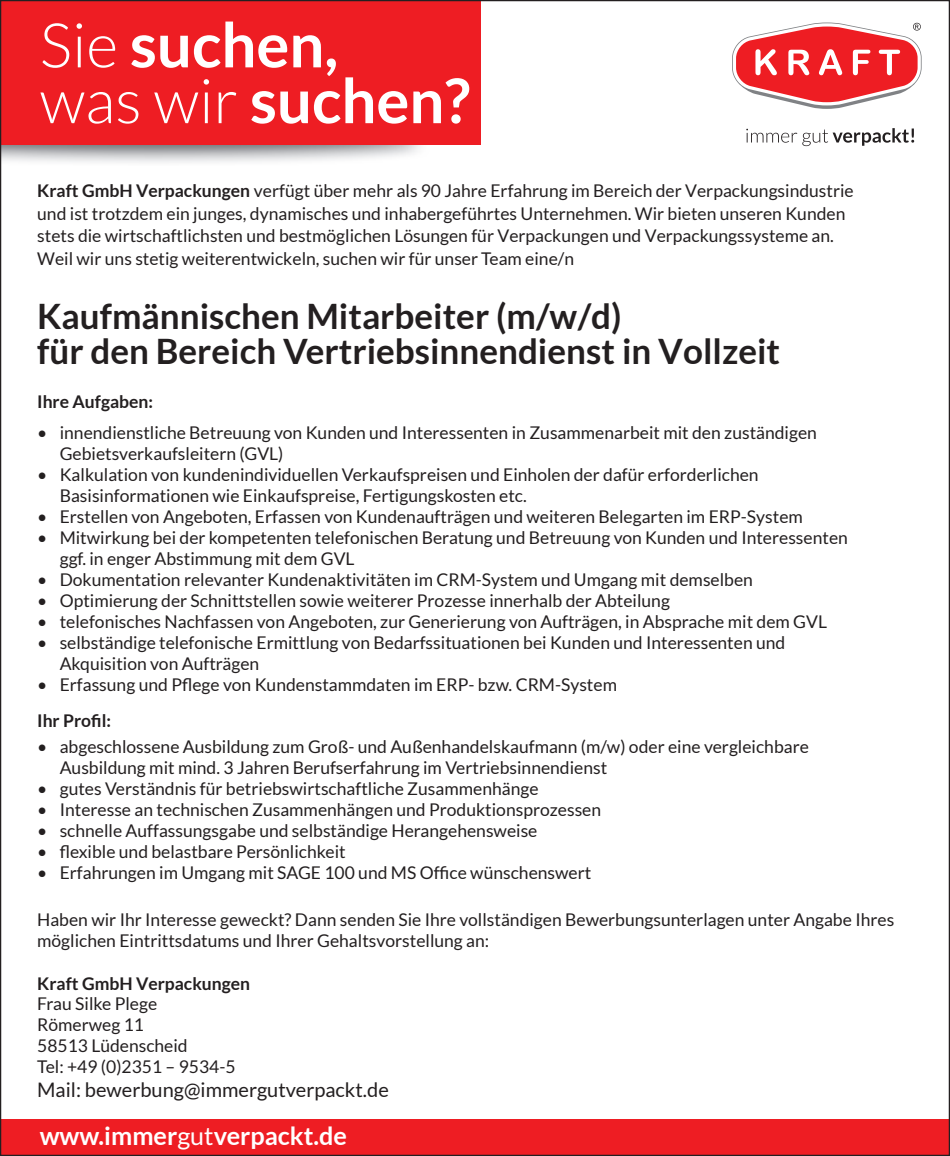
<style>
.page{position:relative;width:950px;height:1156px;background:#fff}
.page>*{position:absolute;margin:0;border:0;box-sizing:border-box;transform-origin:0 0}
.t1{font:700 61.75px/55.8px "Lato";color:#fff}
.t2{font:700 35px/35px "Lato";color:#231f20}
.t3{font:700 25.25px "Lato";color:#fff}
.t4{font:20px "Lato";color:#231f20}
.t5{font:17.5px/21px "Lato";color:#231f20}
.t6{font:700 17.5px "Lato";color:#231f20}
.s1{font-weight:300}
.s2{font-weight:700}
.s3{font-weight:400}
</style>
<div class="page">
<div style="left:1px;top:1px;width:479px;height:144px;background:#ee1d23"></div>
<svg style="left:746px;top:128px;width:168px;height:18px"></svg>
<svg style="left:732px;top:22px;width:189px;height:87px"></svg>
<div style="left:1px;top:1119px;width:947px;height:36px;background:#ee1d23"></div>
<h1 class="t1" style="left:40px;top:16px;width:432px"><span class="s1">Sie</span> suchen,<br><span class="s1">was wir</span> suchen?</h1>
<p class="t5" style="left:37px;top:179px;width:818px;line-height:22.5px"><span class="s2">Kraft GmbH Verpackungen</span> verfügt über mehr als 90 Jahre Erfahrung im Bereich der Verpackungsindustrie und ist trotzdem ein junges, dynamisches und inhabergeführtes Unternehmen. Wir bieten unseren Kunden stets die wirtschaftlichsten und bestmöglichen Lösungen für Verpackungen und Verpackungssysteme an.<br>Weil wir uns stetig weiterentwickeln, suchen wir für unser Team eine/n</p>
<h2 class="t2" style="left:37px;top:298px;width:744px">Kaufmännischen Mitarbeiter (m/w/d)<br>für den Bereich Vertriebsinnendienst in Vollzeit</h2>
<p class="t6" style="left:37px;top:391px;width:117px">Ihre Aufgaben:</p>
<p class="t5" style="left:60px;top:421px;width:758px;text-indent:-23px">• innendienstliche Betreuung von Kunden und Interessenten in Zusammenarbeit mit den zuständigen<br>Gebietsverkaufsleitern (GVL)</p>
<p class="t5" style="left:60px;top:463px;width:700px;text-indent:-23px">• Kalkulation von kundenindividuellen Verkaufspreisen und Einholen der dafür erforderlichen<br>Basisinformationen wie Einkaufspreise, Fertigungskosten etc.</p>
<p class="t5" style="left:37px;top:505px;width:767px">• Erstellen von Angeboten, Erfassen von Kundenaufträgen und weiteren Belegarten im ERP-System</p>
<p class="t5" style="left:60px;top:526px;width:789px;text-indent:-23px">• Mitwirkung bei der kompetenten telefonischen Beratung und Betreuung von Kunden und Interessenten ggf. in enger Abstimmung mit dem GVL</p>
<p class="t5" style="left:37px;top:568px;width:717px">• Dokumentation relevanter Kundenaktivitäten im CRM-System und Umgang mit demselben</p>
<p class="t5" style="left:37px;top:589px;width:634px">• Optimierung der Schnittstellen sowie weiterer Prozesse innerhalb der Abteilung</p>
<p class="t5" style="left:37px;top:610px;width:791px">• telefonisches Nachfassen von Angeboten, zur Generierung von Aufträgen, in Absprache mit dem GVL</p>
<p class="t5" style="left:60px;top:631px;width:727px;text-indent:-23px">• selbständige telefonische Ermittlung von Bedarfssituationen bei Kunden und Interessenten und<br>Akquisition von Aufträgen</p>
<p class="t5" style="left:37px;top:673px;width:581px">• Erfassung und Pflege von Kundenstammdaten im ERP- bzw. CRM-System</p>
<p class="t6" style="left:37px;top:710px;width:75px">Ihr Profil:</p>
<p class="t5" style="left:60px;top:735px;width:750px;text-indent:-23px">• abgeschlossene Ausbildung zum Groß- und Außenhandelskaufmann (m/w) oder eine vergleichbare<br>Ausbildung mit mind. 3 Jahren Berufserfahrung im Vertriebsinnendienst</p>
<p class="t5" style="left:37px;top:777px;width:503px">• gutes Verständnis für betriebswirtschaftliche Zusammenhänge</p>
<p class="t5" style="left:37px;top:798px;width:565px">• Interesse an technischen Zusammenhängen und Produktionsprozessen</p>
<p class="t5" style="left:37px;top:819px;width:502px">• schnelle Auffassungsgabe und selbständige Herangehensweise</p>
<p class="t5" style="left:37px;top:840px;width:310px">• flexible und belastbare Persönlichkeit</p>
<p class="t5" style="left:37px;top:861px;width:555px">• Erfahrungen im Umgang mit SAGE 100 und MS Office wünschenswert</p>
<p class="t5" style="left:37px;top:908px;width:858px">Haben wir Ihr Interesse geweckt? Dann senden Sie Ihre vollständigen Bewerbungsunterlagen unter Angabe Ihres möglichen Eintrittsdatums und Ihrer Gehaltsvorstellung an:</p>
<p class="t6" style="left:37px;top:973px;width:214px">Kraft GmbH Verpackungen</p>
<p class="t5" style="left:37px;top:992px;width:200px">Frau Silke Plege<br>Römerweg 11<br>58513 Lüdenscheid<br>Tel: +49 (0)2351 – 9534-5</p>
<p class="t4" style="left:37px;top:1078px;width:353px">Mail: bewerbung@immergutverpackt.de</p>
<h3 class="t3" style="left:40px;top:1121px;width:309px">www.immer<span class="s3">gut</span>verpackt.de</h3>
</div>
